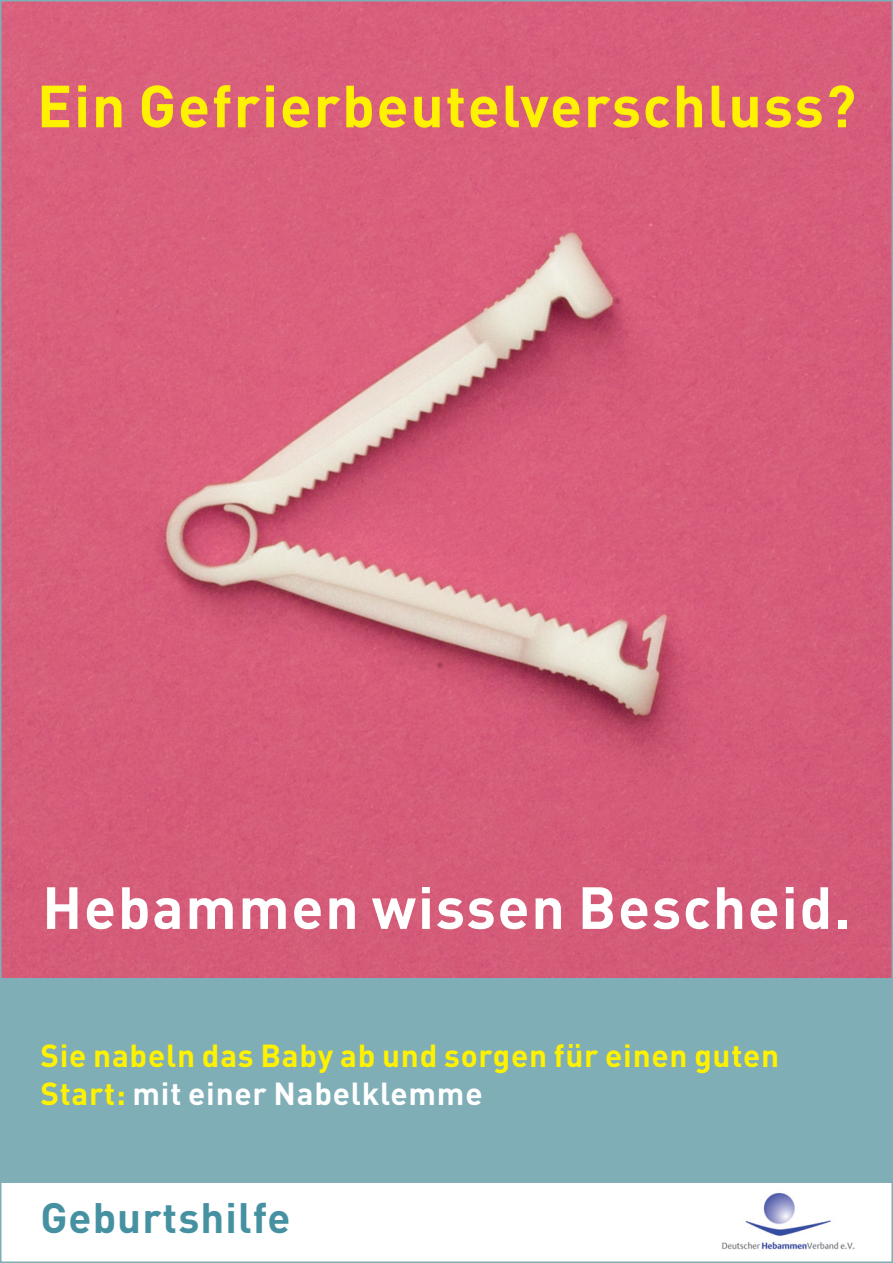
<style>
.page{position:relative;width:893px;height:1263px;background:#fff}
.page>*{position:absolute;margin:0;border:0;box-sizing:border-box;transform-origin:0 0}
.t1{font:700 58.5px "DIN";letter-spacing:.03em;color:#fff200}
.t2{font:700 58.5px "DIN";letter-spacing:.03em;color:#fff}
.t3{font:700 42px "DIN";letter-spacing:.025em;color:#4591a2}
.t4{font:700 31.5px/37.8px "DIN";letter-spacing:.025em;color:#fff200}
.s1{color:#fff}
</style>
<div class="page">
<img style="left:3px;top:3px;width:887px;height:975px">
<div style="left:0;top:978px;width:893px;height:204px;background:#7faeb6"></div>
<img style="left:722px;top:1192px;width:133px;height:58px">
<h1 class="t1" style="left:37px;top:68px;width:821px">Ein Gefrierbeutelverschluss?</h1>
<h1 class="t2" style="left:42px;top:869px;width:810px">Hebammen wissen Bescheid.</h1>
<p class="t4" style="left:40px;top:1035px;width:740px">Sie nabeln das Baby ab und sorgen für einen guten<br>Start: <span class="s1">mit einer Nabelklemme</span></p>
<h2 class="t3" style="left:40px;top:1190px;width:252px">Geburtshilfe</h2>
</div>
